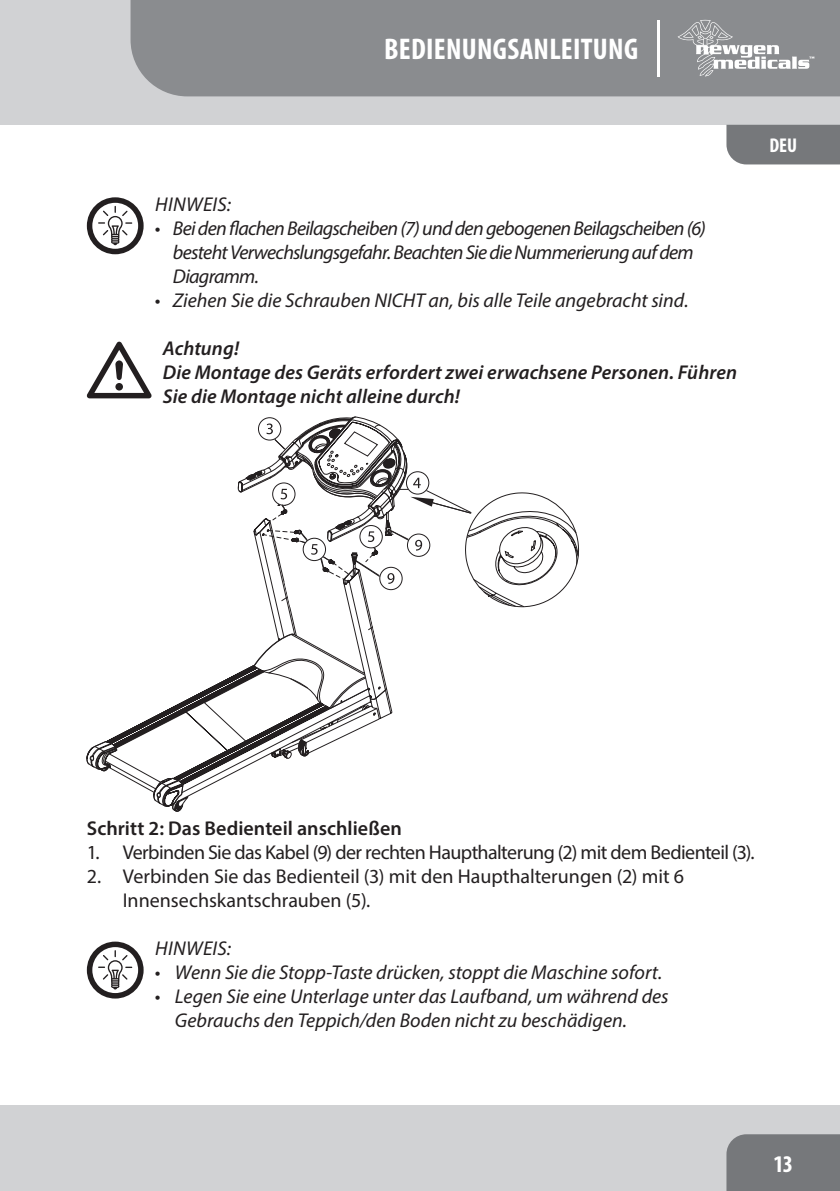
<style>
.page{position:relative;width:840px;height:1191px;background:#fff}
.page>*{position:absolute;margin:0;border:0;box-sizing:border-box;transform-origin:0 0}
.t1{font:700 condensed 30px "Myriad Pro";letter-spacing:.01em;color:#fff}
.t2{font:700 condensed 24px "Myriad Pro";color:#fff}
.t3{font:italic 20px/24px "Myriad Pro";letter-spacing:-.005em;color:#231f20}
.t4{font:italic 20px/24px "Myriad Pro";letter-spacing:-.035em;color:#231f20}
.t5{font:italic 600 20px/24px "Myriad Pro";letter-spacing:.005em;color:#231f20}
.t6{font:20px/24px "Myriad Pro";letter-spacing:-.005em;color:#231f20}
.t7{font:20px "Myriad Pro";letter-spacing:-.03em;color:#231f20}
.t8{font:600 20px "Myriad Pro";color:#231f20}
.t9{font:italic 20px "Myriad Pro";letter-spacing:.015em;color:#231f20}
.t10{font:700 condensed 20px "Myriad Pro";color:#fff}
</style>
<div class="page">
<div style="left:0;top:1106px;width:839px;height:85px;background:#d1d2d4"></div>
<div style="left:0;top:0;width:839px;height:125px;background:#d1d2d4"></div>
<div style="left:130px;top:0;width:709px;height:96px;background:#8a8c8f"></div>
<div style="left:726px;top:1134px;width:113px;height:57px;background:#76787b"></div>
<div style="left:726px;top:125px;width:113px;height:39px;background:#76787b"></div>
<svg style="left:677px;top:20px;width:137px;height:57px;background:#a0a2a4"></svg>
<hr style="left:656px;top:20px;width:3px;height:57px;background:#fff">
<svg style="left:87px;top:197px;width:56px;height:57px"></svg>
<svg style="left:87px;top:342px;width:65px;height:56px"></svg>
<svg style="left:86px;top:417px;width:492px;height:391px"></svg>
<svg style="left:87px;top:941px;width:56px;height:57px"></svg>
<h1 class="t1" style="left:384px;top:31px;width:255px">BEDIENUNGSANLEITUNG</h1>
<p class="t9" style="left:155px;top:192px;width:77px">HINWEIS:</p>
<p class="t4" style="left:173px;top:216px;width:534px;text-indent:-18px">• Bei den flachen Beilagscheiben (7) und den gebogenen Beilagscheiben (6) besteht Verwechslungsgefahr. Beachten Sie die Nummerierung auf dem<br>Diagramm.</p>
<p class="t3" style="left:155px;top:288px;width:535px">• Ziehen Sie die Schrauben NICHT an, bis alle Teile angebracht sind.</p>
<p class="t5" style="left:163px;top:336px;width:575px">Achtung!<br>Die Montage des Geräts erfordert zwei erwachsene Personen. Führen<br>Sie die Montage nicht alleine durch!</p>
<p class="t10" style="left:769px;top:133px;width:29px">DEU</p>
<p class="t8" style="left:87px;top:816px;width:316px">Schritt 2: Das Bedienteil anschließen</p>
<p class="t7" style="left:87px;top:840px;width:669px">1. Verbinden Sie das Kabel (9) der rechten Haupthalterung (2) mit dem Bedienteil (3).</p>
<p class="t6" style="left:123px;top:864px;width:562px;text-indent:-36px">2. Verbinden Sie das Bedienteil (3) mit den Haupthalterungen (2) mit 6<br>Innensechskantschrauben (5).</p>
<p class="t9" style="left:155px;top:936px;width:77px">HINWEIS:</p>
<p class="t3" style="left:155px;top:960px;width:508px">• Wenn Sie die Stopp-Taste drücken, stoppt die Maschine sofort.</p>
<p class="t3" style="left:175px;top:984px;width:495px;text-indent:-20px">• Legen Sie eine Unterlage unter das Laufband, um während des<br>Gebrauchs den Teppich/den Boden nicht zu beschädigen.</p>
<p class="t2" style="left:773px;top:1148px;width:21px">13</p>
</div>
